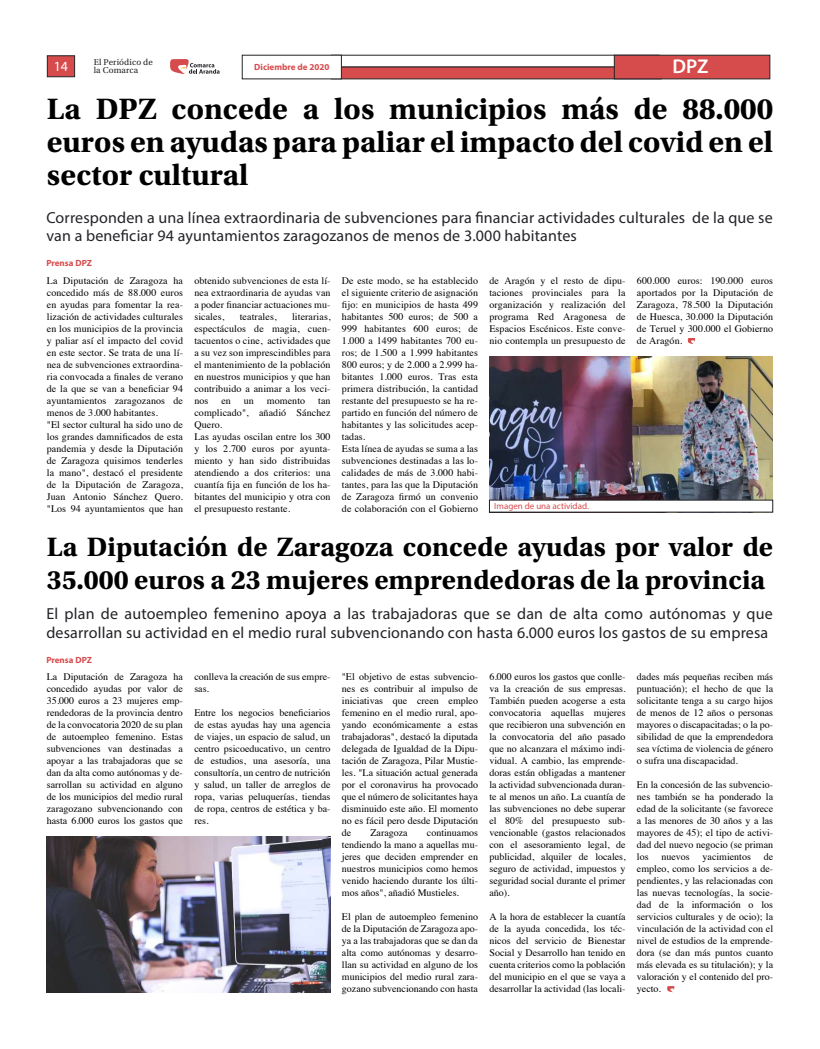
<style>
.page{position:relative;width:820px;height:1049px;background:#fff}
.page>*{position:absolute;margin:0;border:0;box-sizing:border-box;transform-origin:0 0}
.t1{font:700 31px/33px "Utopia Std";color:#000;text-align:justify}
.t2{font:700 28px/33px "Utopia Std";color:#000}
.t3{font:600 20px "Myriad Pro";color:#fff}
.t4{font:16px/18px "Myriad Pro";letter-spacing:.01em;color:#242227}
.t5{font:14px "Myriad Pro";color:#fff}
.t6{font:10px/12px "Times";letter-spacing:.01em;color:#000;text-align:justify}
.t7{font:700 9px "Myriad Pro";color:#d64b4c}
.t8{font:9px "Utopia Std";letter-spacing:.01em;color:#242227}
.t9{font:9px "Myriad Pro";color:#d64b4c}
</style>
<div class="page">
<svg style="left:170px;top:59px;width:49px;height:15px"></svg>
<hr style="left:331px;top:55px;width:328px;height:1px;background:#242227">
<div style="left:331px;top:67px;width:330px;height:12px;background:#d64b4c"></div>
<div style="left:47px;top:55px;width:28px;height:22px;background:#d64b4c;border:1px solid #242227"></div>
<div style="left:613px;top:55px;width:157px;height:24px;background:#d64b4c;border:1px solid #242227"></div>
<div style="left:242px;top:55px;width:100px;height:24px;background:#fff"></div>
<svg style="left:667px;top:986px;width:7px;height:6px"></svg>
<svg style="left:687px;top:338px;width:7px;height:6px"></svg>
<img style="left:489px;top:356px;width:283px;height:144px">
<img style="left:47px;top:836px;width:283px;height:156px">
<div style="left:488px;top:500px;width:285px;height:13px;background:#fff;border:1px solid #242227"></div>
<p class="t8" style="left:94px;top:59px;width:61px">El Periódico de</p>
<p class="t7" style="left:254px;top:63px;width:76px">Diciembre de 2020</p>
<h3 class="t3" style="left:672px;top:58px;width:37px">DPZ</h3>
<h1 class="t1" style="left:47px;top:96px;width:727px">La DPZ concede a los municipios más de 88.000 euros en ayudas para paliar el impacto del covid en el sector cultural</h1>
<h3 class="t5" style="left:54px;top:60px;width:16px">14</h3>
<p class="t8" style="left:94px;top:67px;width:46px">la Comarca</p>
<h3 class="t4" style="left:46px;top:210px;width:727px">Corresponden a una línea extraordinaria de subvenciones para financiar actividades culturales de la que se van a beneficiar 94 ayuntamientos zaragozanos de menos de 3.000 habitantes</h3>
<p class="t7" style="left:46px;top:260px;width:47px">Prensa DPZ</p>
<p class="t6" style="left:47px;top:276px;width:138px;text-align:left">La Diputación de Zaragoza ha concedido más de 88.000 euros en ayudas para fomentar la rea&shy;lización de actividades culturales en los municipios de la provincia y paliar así el impacto del covid en este sector. Se trata de una lí&shy;nea de subvenciones extraordina&shy;ria convocada a finales de verano de la que se van a beneficiar 94 ayuntamientos zaragozanos de menos de 3.000 habitantes.<br>"El sector cultural ha sido uno de los grandes damnificados de esta pandemia y desde la Diputación de Zaragoza quisimos tenderles la mano", destacó el presidente de la Diputación de Zaragoza,<br>Juan Antonio Sánchez Quero. "Los 94 ayuntamientos que han</p>
<p class="t6" style="left:194px;top:276px;width:138px">obtenido subvenciones de esta lí&shy;nea extraordinaria de ayudas van a poder financiar actuaciones mu&shy;sicales,</p>
<p class="t6" style="left:194px;top:312px;width:138px;text-indent:98px">literarias, espectáculos de magia, cuen&shy;tacuentos o cine, actividades que a su vez son imprescindibles para el mantenimiento de la población en nuestros municipios y que han contribuido a animar a los veci&shy;nos</p>
<p class="t6" style="left:240px;top:312px;width:38px">teatrales,</p>
<p class="t6" style="left:194px;top:396px;width:138px;text-align:left;text-indent:124px">tan complicado", añadió Sánchez<br>Quero.<br>Las ayudas oscilan entre los 300 y los 2.700 euros por ayunta&shy;miento y han sido distribuidas atendiendo a dos criterios: una cuantía fija en función de los ha&shy;bitantes del municipio y otra con el presupuesto restante.</p>
<p class="t6" style="left:221px;top:396px;width:11px">en</p>
<p class="t6" style="left:244px;top:396px;width:12px">un</p>
<p class="t6" style="left:267px;top:396px;width:40px">momento</p>
<p class="t6" style="left:342px;top:276px;width:138px;text-align:left">De este modo, se ha establecido el siguiente criterio de asignación fijo: en municipios de hasta 499 habitantes 500 euros; de 500 a<br>999 habitantes 600 euros; de<br>1.000 a 1499 habitantes 700 eu&shy;ros; de 1.500 a 1.999 habitantes<br>800 euros; y de 2.000 a 2.999 ha&shy;bitantes 1.000 euros. Tras esta primera distribución, la cantidad restante del presupuesto se ha re&shy;partido en función del número de habitantes y las solicitudes acep&shy;tadas.<br>Esta línea de ayudas se suma a las subvenciones destinadas a las lo&shy;calidades de más de 3.000 habi&shy;tantes, para las que la Diputación de Zaragoza firmó un convenio de colaboración con el Gobierno</p>
<p class="t6" style="left:489px;top:276px;width:138px">de Aragón y el resto de dipu&shy;taciones provinciales para la organización y realización del programa Red Aragonesa de Espacios Escénicos. Este conve&shy;nio contempla un presupuesto de</p>
<p class="t6" style="left:636px;top:276px;width:138px">600.000 euros: 190.000 euros aportados por la Diputación de Zaragoza, 78.500 la Diputación de Huesca, 30.000 la Diputación de Teruel y 300.000 el Gobierno de Aragón.</p>
<p class="t9" style="left:494px;top:502px;width:96px">Imagen de una actividad.</p>
<h2 class="t2" style="left:47px;top:533px;width:727px">La Diputación de Zaragoza concede ayudas por valor de<br>35.000 euros a 23 mujeres emprendedoras de la provincia</h2>
<h3 class="t4" style="left:46px;top:606px;width:727px">El plan de autoempleo femenino apoya a las trabajadoras que se dan de alta como autónomas y que desarrollan su actividad en el medio rural subvencionando con hasta 6.000 euros los gastos de su empresa</h3>
<p class="t7" style="left:46px;top:656px;width:47px">Prensa DPZ</p>
<p class="t6" style="left:47px;top:672px;width:138px">La Diputación de Zaragoza ha concedido ayudas por valor de 35.000 euros a 23 mujeres emp&shy;rendedoras de la provincia dentro de la convocatoria 2020 de su plan de autoempleo femenino. Estas subvenciones van destinadas a apoyar a las trabajadoras que se dan da alta como autónomas y de&shy;sarrollan su actividad en alguno de los municipios del medio rural zaragozano subvencionando con hasta 6.000 euros los gastos que</p>
<p class="t6" style="left:194px;top:672px;width:138px">conlleva la creación de sus empre&shy;sas.</p>
<p class="t6" style="left:194px;top:708px;width:138px">Entre los negocios beneficiarios de estas ayudas hay una agencia de viajes, un espacio de salud, un centro psicoeducativo, un centro de estudios, una asesoría, una consultoría, un centro de nutrición y salud, un taller de arreglos de ropa, varias peluquerías, tiendas de ropa, centros de estética y ba&shy;res.</p>
<p class="t6" style="left:342px;top:672px;width:138px">"El objetivo de estas subvencio&shy;nes es contribuir al impulso de iniciativas que creen empleo femenino en el medio rural, apo&shy;yando económicamente a estas trabajadoras", destacó la diputada delegada de Igualdad de la Dipu&shy;tación de Zaragoza, Pilar Mustie&shy;les. "La situación actual generada por el coronavirus ha provocado que el número de solicitantes haya disminuido este año. El momento no es fácil pero desde Diputación de</p>
<p class="t6" style="left:342px;top:828px;width:138px;text-indent:85px">continuamos tendiendo la mano a aquellas mu&shy;jeres que deciden emprender en nuestros municipios como hemos venido haciendo durante los últi&shy;mos años", añadió Mustieles.</p>
<p class="t6" style="left:342px;top:912px;width:138px">El plan de autoempleo femenino de la Diputación de Zaragoza apo&shy;ya a las trabajadoras que se dan da alta como autónomas y desarro&shy;llan su actividad en alguno de los municipios del medio rural zara&shy;gozano subvencionando con hasta</p>
<p class="t6" style="left:370px;top:828px;width:39px">Zaragoza</p>
<p class="t6" style="left:489px;top:672px;width:138px">6.000 euros los gastos que conlle&shy;va la creación de sus empresas.<br>También pueden acogerse a esta convocatoria aquellas mujeres que recibieron una subvención en la convocatoria del año pasado que no alcanzara el máximo indi&shy;vidual. A cambio, las emprende&shy;doras están obligadas a mantener la actividad subvencionada duran&shy;te al menos un año. La cuantía de las subvenciones no debe superar el 80% del presupuesto sub&shy;vencionable (gastos relacionados con el asesoramiento legal, de publicidad, alquiler de locales, seguro de actividad, impuestos y seguridad social durante el primer año).</p>
<p class="t6" style="left:489px;top:912px;width:138px">A la hora de establecer la cuantía de la ayuda concedida, los téc&shy;nicos del servicio de Bienestar Social y Desarrollo han tenido en cuenta criterios como la población del municipio en el que se vaya a desarrollar la actividad (las locali-</p>
<p class="t6" style="left:636px;top:672px;width:138px">dades más pequeñas reciben más puntuación); el hecho de que la solicitante tenga a su cargo hĳos de menos de 12 años o personas mayores o discapacitadas; o la po&shy;sibilidad de que la emprendedora sea víctima de violencia de género o sufra una discapacidad.</p>
<p class="t6" style="left:636px;top:780px;width:138px">En la concesión de las subvencio&shy;nes también se ha ponderado la edad de la solicitante (se favorece a las menores de 30 años y a las mayores de 45); el tipo de activi&shy;dad del nuevo negocio (se priman los</p>
<p class="t6" style="left:636px;top:852px;width:138px;text-indent:127px">de empleo, como los servicios a de&shy;pendientes, y las relacionadas con las nuevas tecnologías, la socie&shy;dad de la información o los servicios culturales y de ocio); la vinculación de la actividad con el nivel de estudios de la emprende&shy;dora (se dan más puntos cuanto más elevada es su titulación); y la valoración y el contenido del pro&shy;yecto.</p>
<p class="t6" style="left:661px;top:852px;width:30px">nuevos</p>
<p class="t6" style="left:702px;top:852px;width:50px">yacimientos</p>
</div>
